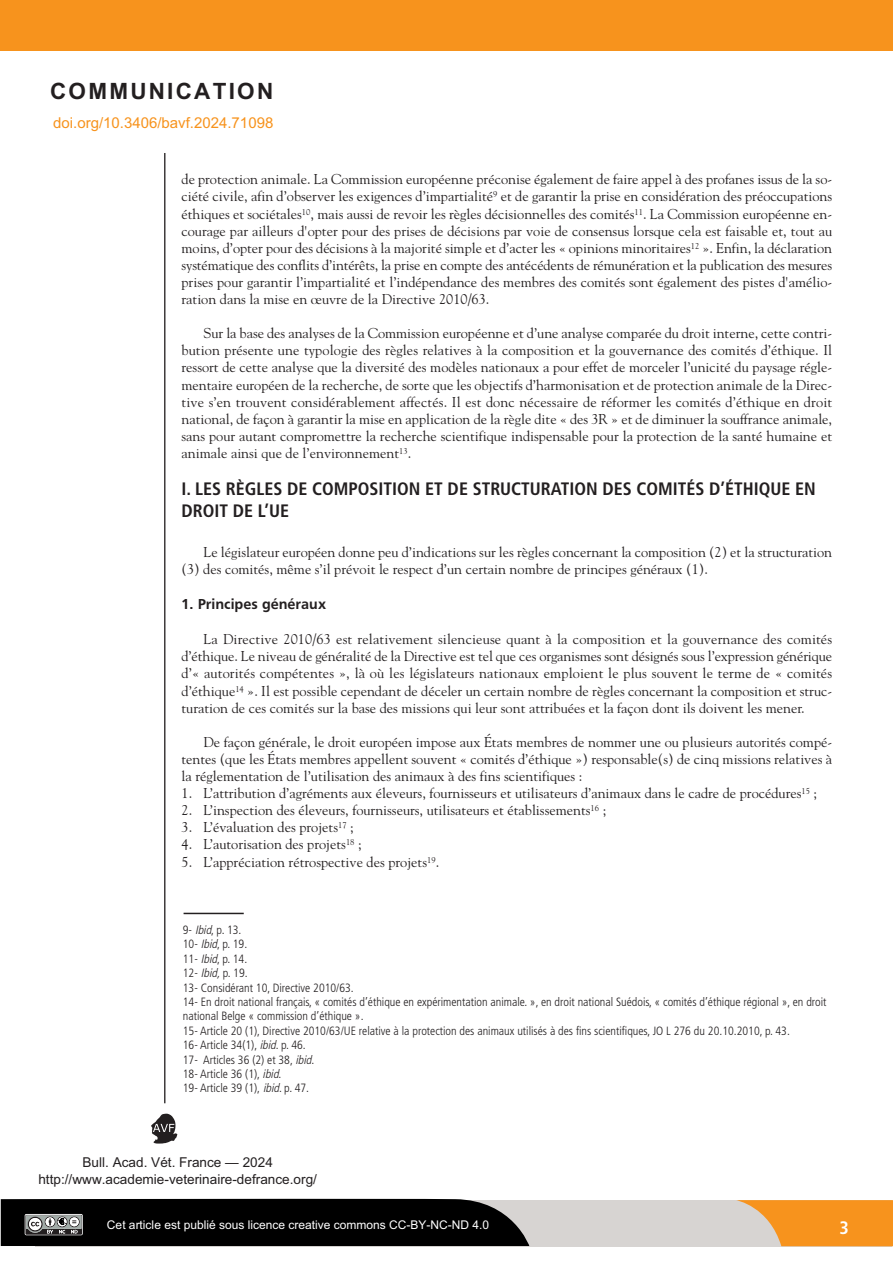
<style>
.page{position:relative;width:893px;height:1263px;background:#fff}
.page>*{position:absolute;margin:0;border:0;box-sizing:border-box;transform-origin:0 0}
.t1{font:700 22.5px "Arial";letter-spacing:.1em;color:#231f20}
.t2{font:700 condensed 18px/21.6px "Frutiger";color:#231f20}
.t3{font:700 condensed 18px "Frutiger";color:#fff}
.t4{font:15px "Arial";color:#f7931d}
.t5{font:700 15px "Frutiger";color:#231f20}
.t6{font:14.25px/17.1px "Goudy";color:#231f20;text-align:justify}
.t7{font:13.65px/16.4px "Arial";color:#231f20;text-align:center}
.t8{font:300 condensed 12px/14.4px "Frutiger";color:#231f20}
.t9{font:12px "Arial";color:#fff}
.s1{font-style:italic}
</style>
<div class="page">
<div style="left:35px;top:1199px;width:856px;height:47px;background:#d7d4d2"></div>
<svg style="left:736px;top:1200px;width:157px;height:46px"></svg>
<svg style="left:151px;top:1113px;width:26px;height:31px"></svg>
<div style="left:0;top:0;width:893px;height:51px;background:#f7931d"></div>
<hr style="left:164px;top:153px;width:1px;height:950px;background:#231f20">
<svg style="left:1px;top:1198px;width:528px;height:48px;background:#131313"></svg>
<hr style="left:184px;top:913px;width:60px;height:1px;background:#231f20">
<h1 class="t1" style="left:50px;top:76px;width:225px">COMMUNICATION</h1>
<p class="t4" style="left:53px;top:114px;width:222px">doi.org/10.3406/bavf.2024.71098</p>
<p class="t6" style="left:182px;top:171px;width:652px">de protection animale. La Commission européenne préconise également de faire appel à des profanes issus de la so&shy;ciété civile, afin d’observer les exigences d’impartialité<sup>9</sup> et de garantir la prise en considération des préoccupations éthiques et sociétales<sup>10</sup>, mais aussi de revoir les règles décisionnelles des comités<sup>11</sup>. La Commission européenne en&shy;courage par ailleurs d'opter pour des prises de décisions par voie de consensus lorsque cela est faisable et, tout au moins, d’opter pour des décisions à la majorité simple et d’acter les « opinions minoritaires<sup>12</sup> ». Enfin, la déclaration systématique des conflits d’intérêts, la prise en compte des antécédents de rémunération et la publication des mesures prises pour garantir l’impartialité et l’indépendance des membres des comités sont également des pistes d'amélio&shy;ration dans la mise en œuvre de la Directive 2010/63.</p>
<p class="t6" style="left:182px;top:325px;width:652px;text-indent:22px">Sur la base des analyses de la Commission européenne et d’une analyse comparée du droit interne, cette contri&shy;bution présente une typologie des règles relatives à la composition et la gouvernance des comités d’éthique. Il ressort de cette analyse que la diversité des modèles nationaux a pour effet de morceler l’unicité du paysage régle&shy;mentaire européen de la recherche, de sorte que les objectifs d’harmonisation et de protection animale de la Direc&shy;tive s’en trouvent considérablement affectés. Il est donc nécessaire de réformer les comités d’éthique en droit national, de façon à garantir la mise en application de la règle dite « des 3R » et de diminuer la souffrance animale, sans pour autant compromettre la recherche scientifique indispensable pour la protection de la santé humaine et animale ainsi que de l’environnement<sup>13</sup>.</p>
<p class="t2" style="left:182px;top:479px;width:636px">I. LES RÈGLES DE COMPOSITION ET DE STRUCTURATION DES COMITÉS D’ÉTHIQUE EN<br>DROIT DE L’UE</p>
<p class="t6" style="left:182px;top:543px;width:652px;text-indent:22px">Le législateur européen donne peu d’indications sur les règles concernant la composition (2) et la structuration (3) des comités, même s’il prévoit le respect d’un certain nombre de principes généraux (1).</p>
<p class="t5" style="left:182px;top:594px;width:146px">1. Principes généraux</p>
<p class="t6" style="left:182px;top:631px;width:652px;text-indent:22px">La Directive 2010/63 est relativement silencieuse quant à la composition et la gouvernance des comités d’éthique. Le niveau de généralité de la Directive est tel que ces organismes sont désignés sous l’expression générique d’« autorités compétentes », là où les législateurs nationaux emploient le plus souvent le terme de « comités d’éthique<sup>14</sup> ». Il est possible cependant de déceler un certain nombre de règles concernant la composition et struc&shy;turation de ces comités sur la base des missions qui leur sont attribuées et la façon dont ils doivent les mener.</p>
<p class="t6" style="left:182px;top:733px;width:652px;text-indent:22px">De façon générale, le droit européen impose aux États membres de nommer une ou plusieurs autorités compé&shy;tentes (que les États membres appellent souvent « comités d’éthique ») responsable(s) de cinq missions relatives à la réglementation de l’utilisation des animaux à des fins scientifiques :</p>
<p class="t6" style="left:182px;top:785px;width:637px">1. L’attribution d’agréments aux éleveurs, fournisseurs et utilisateurs d’animaux dans le cadre de procédures<sup>15</sup> ;</p>
<p class="t6" style="left:182px;top:802px;width:426px">2. L’inspection des éleveurs, fournisseurs, utilisateurs et établissements<sup>16</sup> ;</p>
<p class="t6" style="left:182px;top:819px;width:174px">3. L’évaluation des projets<sup>17</sup> ;</p>
<p class="t6" style="left:182px;top:836px;width:182px">4. L’autorisation des projets<sup>18</sup> ;</p>
<p class="t6" style="left:182px;top:853px;width:259px">5. L’appréciation rétrospective des projets<sup>19</sup>.</p>
<p class="t8" style="left:183px;top:923px;width:645px">9- <span class="s1">Ibid</span>, p. 13.<br>10- <span class="s1">Ibid</span>, p. 19.<br>11- <span class="s1">Ibid</span>, p. 14.<br>12- <span class="s1">Ibid,</span>p. 19.<br>13- Considérant 10, Directive 2010/63.<br>14- En droit national français, « comités d’éthique en expérimentation animale. », en droit national Suédois, « comités d’éthique régional », en droit national Belge « commission d’éthique ».<br>15- Article 20 (1), Directive 2010/63/UE relative à la protection des animaux utilisés à des fins scientifiques, JO L 276 du 20.10.2010, p. 43.<br>16- Article 34(1), <span class="s1">ibid</span>. p. 46.<br>17- Articles 36 (2) et 38, <span class="s1">ibid</span>.<br>18- Article 36 (1), <span class="s1">ibid</span>.<br>19- Article 39 (1), <span class="s1">ibid</span>. p. 47.</p>
<p class="t7" style="left:38px;top:1154px;width:280px">Bull. Acad. Vét. France — 2024 http://www.academie-veterinaire-defrance.org/</p>
<p class="t9" style="left:107px;top:1217px;width:384px">Cet article est publié sous licence creative commons CC-BY-NC-ND 4.0</p>
<p class="t3" style="left:840px;top:1220px;width:11px">3</p>
</div>
